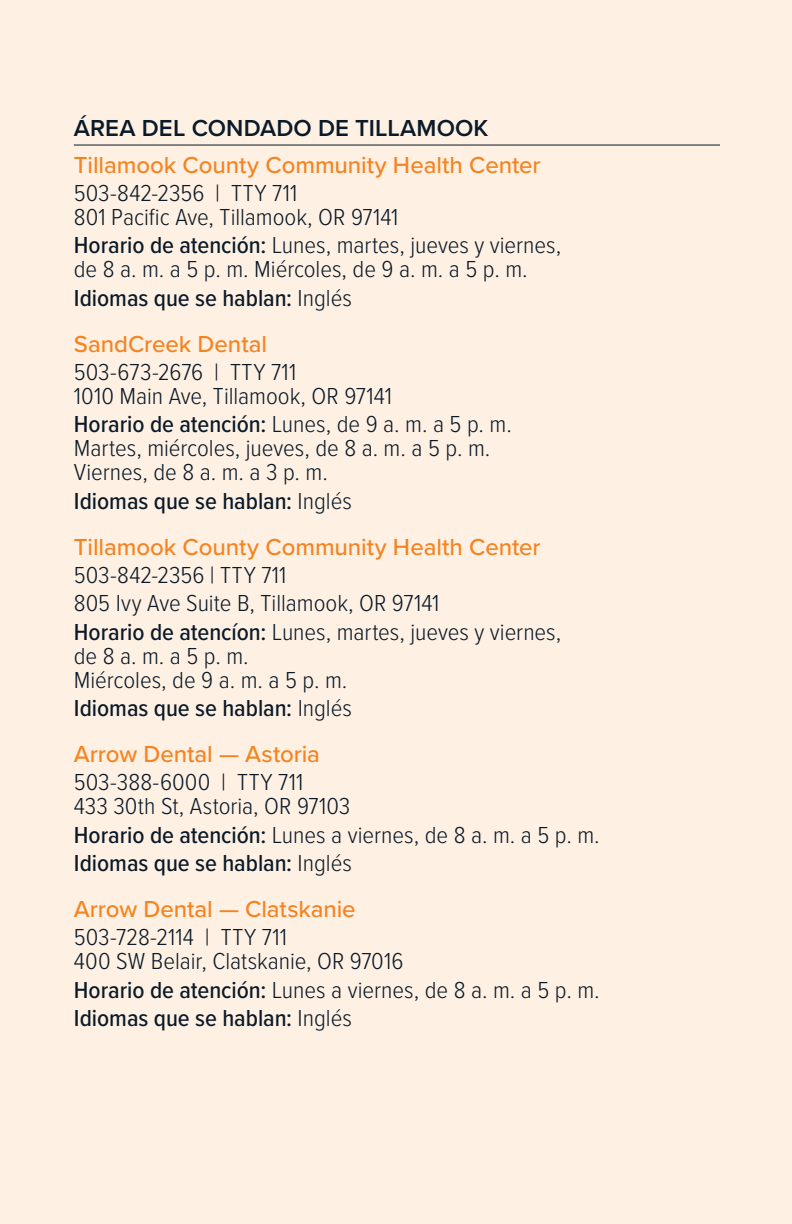
<style>
.page{position:relative;width:792px;height:1224px;background:#fef0e2}
.page>*{position:absolute;margin:0;border:0;box-sizing:border-box;transform-origin:0 0}
.new_clinic_address_i{font:300 24px/24px "Proxima Nova Cond";color:#0a1a29;scale:1.05 1}
.new_clinic_address_i-2{font:500 24px "Proxima Nova Cond";color:#0a1a29;scale:1.05 1}
.clinic{font:500 24px "Proxima Nova";letter-spacing:-.005em;color:#f58320}
.clinic-less_space{font:500 24px "Proxima Nova";color:#f58320}
.county{font:600 24px "Proxima Nova";letter-spacing:.005em;color:#0a1a29}
.s1{font-weight:500}
.s2{font-weight:300}
</style>
<div class="page">
<hr style="left:74px;top:145px;width:646px;height:1px;background:#0a1a29">
<p class="county" style="left:74px;top:110px;width:416px">ÁREA DEL CONDADO DE TILLAMOOK</p>
<p class="clinic-less_space" style="left:74px;top:147px;width:468px">Tillamook County Community Health Center</p>
<p class="new_clinic_address_i" style="left:74px;top:180px;width:311px">503-842-2356 | TTY 711<br>801 Pacific Ave, Tillamook, OR 97141</p>
<p class="new_clinic_address_i" style="left:74px;top:232px;width:466px"><span class="s1">Horario de atención:</span> Lunes, martes, jueves y viernes, de 8 a. m. a 5 p. m. Miércoles, de 9 a. m. a 5 p. m.</p>
<p class="new_clinic_address_i-2" style="left:74px;top:280px;width:266px">Idiomas que se hablan: <span class="s2">Inglés</span></p>
<p class="clinic" style="left:74px;top:326px;width:195px">SandCreek Dental</p>
<p class="new_clinic_address_i" style="left:74px;top:359px;width:304px">503-673-2676 | TTY 711<br>1010 Main Ave, Tillamook, OR 97141</p>
<p class="new_clinic_address_i" style="left:74px;top:411px;width:419px"><span class="s1">Horario de atención:</span> Lunes, de 9 a. m. a 5 p. m.<br>Martes, miércoles, jueves, de 8 a. m. a 5 p. m.<br>Viernes, de 8 a. m. a 3 p. m.</p>
<p class="new_clinic_address_i-2" style="left:74px;top:483px;width:266px">Idiomas que se hablan: <span class="s2">Inglés</span></p>
<p class="clinic" style="left:74px;top:529px;width:468px">Tillamook County Community Health Center</p>
<p class="new_clinic_address_i" style="left:74px;top:562px;width:204px">503-842-2356 | TTY 711</p>
<p class="new_clinic_address_i" style="left:74px;top:590px;width:350px">805 Ivy Ave Suite B, Tillamook, OR 97141</p>
<p class="new_clinic_address_i" style="left:74px;top:618px;width:466px"><span class="s1">Horario de atencíon:</span> Lunes, martes, jueves y viernes, de 8 a. m. a 5 p. m.<br>Miércoles, de 9 a. m. a 5 p. m.</p>
<p class="new_clinic_address_i-2" style="left:74px;top:690px;width:266px">Idiomas que se hablan: <span class="s2">Inglés</span></p>
<p class="clinic" style="left:74px;top:736px;width:248px">Arrow Dental — Astoria</p>
<p class="new_clinic_address_i" style="left:74px;top:769px;width:265px">503-388-6000 | TTY 711<br>433 30th St, Astoria, OR 97103</p>
<p class="new_clinic_address_i" style="left:74px;top:821px;width:502px"><span class="s1">Horario de atención:</span> Lunes a viernes, de 8 a. m. a 5 p. m.</p>
<p class="new_clinic_address_i-2" style="left:74px;top:845px;width:266px">Idiomas que se hablan: <span class="s2">Inglés</span></p>
<p class="clinic" style="left:74px;top:891px;width:283px">Arrow Dental — Clatskanie</p>
<p class="new_clinic_address_i" style="left:74px;top:924px;width:315px">503-728-2114 | TTY 711<br>400 SW Belair, Clatskanie, OR 97016</p>
<p class="new_clinic_address_i" style="left:74px;top:976px;width:502px"><span class="s1">Horario de atención:</span> Lunes a viernes, de 8 a. m. a 5 p. m.</p>
<p class="new_clinic_address_i-2" style="left:74px;top:1000px;width:266px">Idiomas que se hablan: <span class="s2">Inglés</span></p>
</div>
